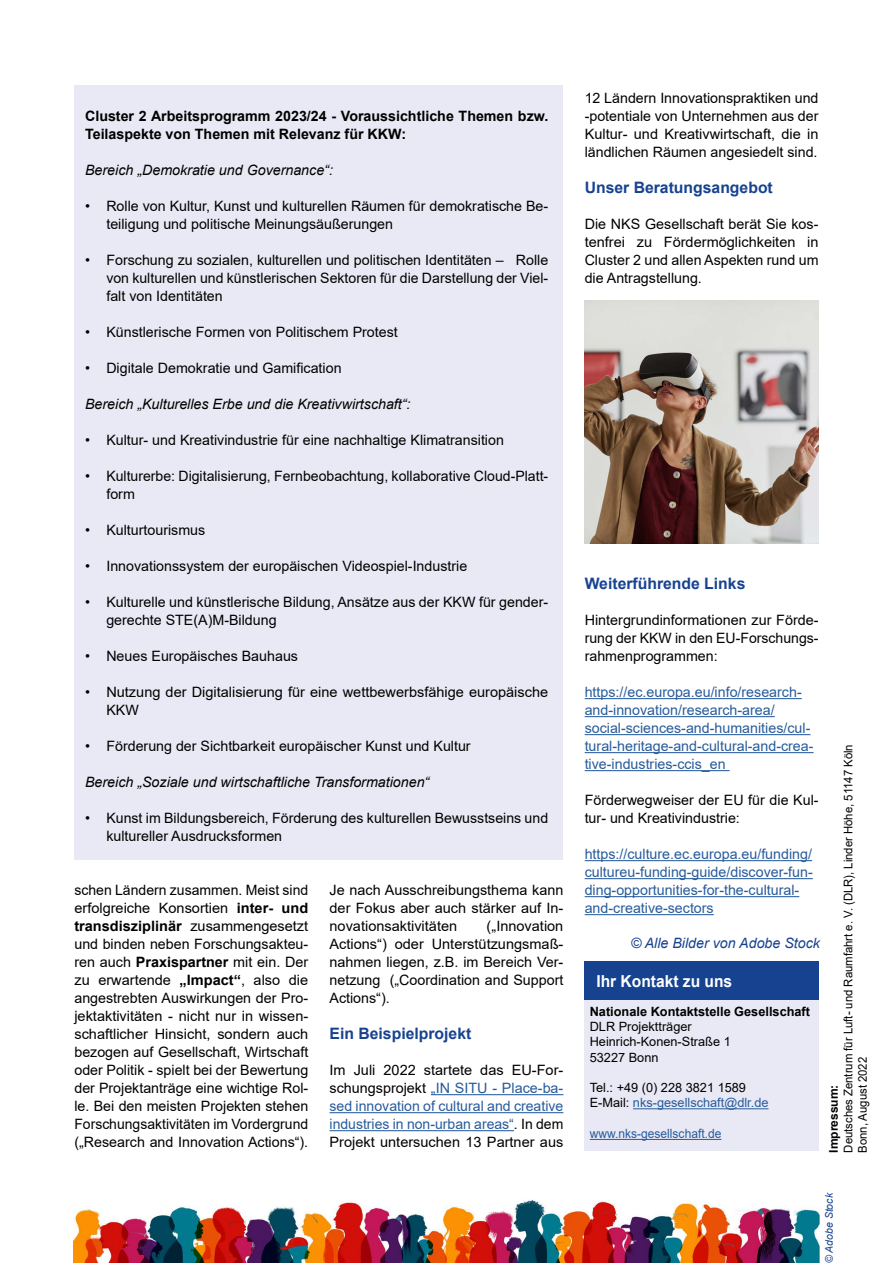
<style>
.page{position:relative;width:893px;height:1263px;background:#fff}
.page>*{position:absolute;margin:0;border:0;box-sizing:border-box;transform-origin:0 0}
.Überschrift__H3{font:700 16.5px "Arial";color:#fff;scale:.94 1}
.Zwischentitel{font:700 15.75px "Arial";color:#174290}
.Fließtext{font:14.25px/18px "Arial";color:#000;text-align:justify}
.Fließtext-2{font:14.25px/18px "Arial";color:#275b9b}
.Fließtext-3{font:italic 14.25px "Arial";color:#000}
.Fließtext-4{font:700 14.25px/18px "Arial";color:#000}
.Bildunterschrift{font:italic 14.25px "Arial";color:#174290}
.t1{font:12.75px "Arial";color:#000}
.t2{font:700 12.75px "Arial";color:#000}
.t3{font:12.75px "Arial";color:#275b9b}
.t4{font:12.75px "Arial";color:#275b9b;scale:.94 1}
.t5{font:12px/14.4px "Arial";color:#000;scale:.94 1}
.t6{font:italic 10.5px "Arial";color:#174290}
.s1{font-weight:700}
.s2{color:#275b9b}
.s3{color:#000}
</style>
<div class="page">
<img style="left:73px;top:1199px;width:747px;height:64px">
<hr style="left:431px;top:1094px;width:132px;height:1px;background:#275b9b">
<hr style="left:330px;top:1112px;width:233px;height:1px;background:#275b9b">
<hr style="left:330px;top:1130px;width:184px;height:1px;background:#275b9b">
<hr style="left:585px;top:698px;width:217px;height:1px;background:#275b9b">
<hr style="left:585px;top:716px;width:190px;height:1px;background:#275b9b">
<hr style="left:585px;top:734px;width:225px;height:1px;background:#275b9b">
<hr style="left:585px;top:752px;width:229px;height:1px;background:#275b9b">
<hr style="left:585px;top:770px;width:145px;height:1px;background:#275b9b">
<hr style="left:585px;top:860px;width:227px;height:1px;background:#275b9b">
<hr style="left:585px;top:878px;width:228px;height:1px;background:#275b9b">
<hr style="left:585px;top:896px;width:214px;height:1px;background:#275b9b">
<hr style="left:585px;top:914px;width:129px;height:1px;background:#275b9b">
<div style="left:584px;top:983px;width:235px;height:167px;background:#e9e9f5"></div>
<div style="left:584px;top:961px;width:235px;height:38px;background:#174290"></div>
<hr style="left:633px;top:1108px;width:135px;height:1px;background:#275b9b">
<hr style="left:590px;top:1139px;width:131px;height:1px;background:#275b9b">
<div style="left:75px;top:85px;width:488px;height:774px;background:#e9e9f5"></div>
<img style="left:585px;top:301px;width:234px;height:243px">
<p class="Fließtext-4" style="left:85px;top:107px;width:465px">Cluster 2 Arbeitsprogramm 2023/24 - Voraussichtliche Themen bzw.<br>Teilaspekte von Themen mit Relevanz für KKW:</p>
<p class="Fließtext-3" style="left:85px;top:161px;width:249px">Bereich „Demokratie und Governance“:</p>
<p class="Fließtext" style="left:106px;top:197px;width:443px;text-indent:-21px">• Rolle von Kultur, Kunst und kulturellen Räumen für demokratische Be&shy;teiligung und politische Meinungsäußerungen</p>
<p class="Fließtext" style="left:106px;top:251px;width:443px;text-indent:-21px">• Forschung zu sozialen, kulturellen und politischen Identitäten – Rolle von kulturellen und künstlerischen Sektoren für die Darstellung der Viel&shy;falt von Identitäten</p>
<p class="Fließtext" style="left:85px;top:323px;width:314px">• Künstlerische Formen von Politischem Protest</p>
<p class="Fließtext" style="left:85px;top:359px;width:258px">• Digitale Demokratie und Gamification</p>
<p class="Fließtext-3" style="left:85px;top:395px;width:327px">Bereich „Kulturelles Erbe und die Kreativwirtschaft“:</p>
<p class="Fließtext" style="left:85px;top:431px;width:420px">• Kultur- und Kreativindustrie für eine nachhaltige Klimatransition</p>
<p class="Fließtext" style="left:106px;top:467px;width:443px;text-indent:-21px">• Kulturerbe: Digitalisierung, Fernbeobachtung, kollaborative Cloud-Platt&shy;form</p>
<p class="Fließtext" style="left:85px;top:521px;width:122px">• Kulturtourismus</p>
<p class="Fließtext" style="left:85px;top:557px;width:384px">• Innovationssystem der europäischen Videospiel-Industrie</p>
<p class="Fließtext" style="left:106px;top:593px;width:443px;text-indent:-21px">• Kulturelle und künstlerische Bildung, Ansätze aus der KKW für gender&shy;gerechte STE(A)M-Bildung</p>
<p class="Fließtext" style="left:85px;top:647px;width:214px">• Neues Europäisches Bauhaus</p>
<p class="Fließtext" style="left:106px;top:683px;width:443px;text-indent:-21px">• Nutzung der Digitalisierung für eine wettbewerbsfähige europäische<br>KKW</p>
<p class="Fließtext" style="left:85px;top:737px;width:387px">• Förderung der Sichtbarkeit europäischer Kunst und Kultur</p>
<p class="Fließtext-3" style="left:85px;top:773px;width:346px">Bereich „Soziale und wirtschaftliche Transformationen“</p>
<p class="Fließtext" style="left:106px;top:809px;width:443px;text-indent:-21px">• Kunst im Bildungsbereich, Förderung des kulturellen Bewusstseins und kultureller Ausdrucksformen</p>
<p class="Fließtext" style="left:74px;top:881px;width:235px">schen Ländern zusammen. Meist sind erfolgreiche Konsortien <span class="s1">inter- und transdisziplinär</span> zusammengesetzt und binden neben Forschungsakteu&shy;ren auch <span class="s1">Praxispartner</span> mit ein. Der zu erwartende <span class="s1">„Impact“</span>, also die angestrebten Auswirkungen der Pro&shy;jektaktivitäten - nicht nur in wissen&shy;schaftlicher Hinsicht, sondern auch bezogen auf Gesellschaft, Wirtschaft oder Politik - spielt bei der Bewertung der Projektanträge eine wichtige Rol&shy;le. Bei den meisten Projekten stehen Forschungsaktivitäten im Vordergrund („Research and Innovation Actions“).</p>
<p class="Fließtext" style="left:330px;top:881px;width:235px">Je nach Ausschreibungsthema kann der Fokus aber auch stärker auf In&shy;novationsaktivitäten</p>
<p class="Fließtext" style="left:330px;top:917px;width:235px;text-indent:157px">(„Innovation Actions“) oder Unterstützungsmaß&shy;nahmen liegen, z.B. im Bereich Ver&shy;netzung („Coordination and Support Actions“).</p>
<p class="Zwischentitel" style="left:330px;top:1022px;width:143px">Ein Beispielprojekt</p>
<p class="Fließtext" style="left:330px;top:1061px;width:235px">Im Juli 2022 startete das EU-For&shy;schungsprojekt <span class="s2">„IN SITU - Place-ba&shy;sed innovation of cultural and creative industries in non-urban areas“</span>. In dem Projekt untersuchen 13 Partner aus</p>
<p class="Fließtext" style="left:585px;top:89px;width:235px">12 Ländern Innovationspraktiken und -potentiale von Unternehmen aus der Kultur- und Kreativwirtschaft, die in ländlichen Räumen angesiedelt sind.</p>
<p class="Zwischentitel" style="left:585px;top:176px;width:190px">Unser Beratungsangebot</p>
<p class="Fließtext" style="left:585px;top:215px;width:235px">Die NKS Gesellschaft berät Sie kos&shy;tenfrei zu Fördermöglichkeiten in Cluster 2 und allen Aspekten rund um die Antragstellung.</p>
<p class="Zwischentitel" style="left:585px;top:572px;width:162px">Weiterführende Links</p>
<p class="Fließtext" style="left:585px;top:611px;width:235px">Hintergrundinformationen zur Förde&shy;rung der KKW in den EU-Forschungs&shy;rahmenprogrammen:</p>
<p class="Fließtext-2" style="left:585px;top:683px;width:230px">https://ec.europa.eu/info/research&shy;and-innovation/research-area/ social-sciences-and-humanities/cul&shy;tural-heritage-and-cultural-and-crea&shy;tive-industries-ccis_en</p>
<p class="Fließtext" style="left:585px;top:791px;width:235px">Förderwegweiser der EU für die Kul&shy;tur- und Kreativindustrie:</p>
<p class="Fließtext-2" style="left:585px;top:845px;width:230px">https://culture.ec.europa.eu/funding/ cultureu-funding-guide/discover-fun&shy;ding-opportunities-for-the-cultural&shy;and-creative-sectors</p>
<p class="Bildunterschrift" style="left:631px;top:934px;width:191px">© Alle Bilder von Adobe Stock</p>
<p class="Überschrift__H3" style="left:596px;top:969px;width:146px">Ihr Kontakt zu uns</p>
<p class="t2" style="left:590px;top:1002px;width:222px">Nationale Kontaktstelle Gesellschaft</p>
<p class="t1" style="left:590px;top:1018px;width:104px">DLR Projektträger</p>
<p class="t1" style="left:590px;top:1033px;width:143px">Heinrich-Konen-Straße 1</p>
<p class="t1" style="left:590px;top:1048px;width:70px">53227 Bonn</p>
<p class="t1" style="left:590px;top:1079px;width:158px">Tel.: +49 (0) 228 3821 1589</p>
<p class="t3" style="left:590px;top:1094px;width:180px"><span class="s3">E-Mail:</span> nks-gesellschaft@dlr.de</p>
<p class="t4" style="left:590px;top:1125px;width:142px">www.nks-gesellschaft.de</p>
<p class="t5" style="left:826px;top:1152px;width:436px;rotate:-90deg"><span class="s1">Impressum:<br></span>Deutsches Zentrum für Luft- und Raumfahrt e. V. (DLR), Linder Höhe, 51147 Köln</p>
<p class="t5" style="left:855px;top:1152px;width:103px;rotate:-90deg">Bonn, August 2022</p>
<p class="t6" style="left:822px;top:1263px;width:72px;rotate:-90deg">© Adobe Stock</p>
</div>
